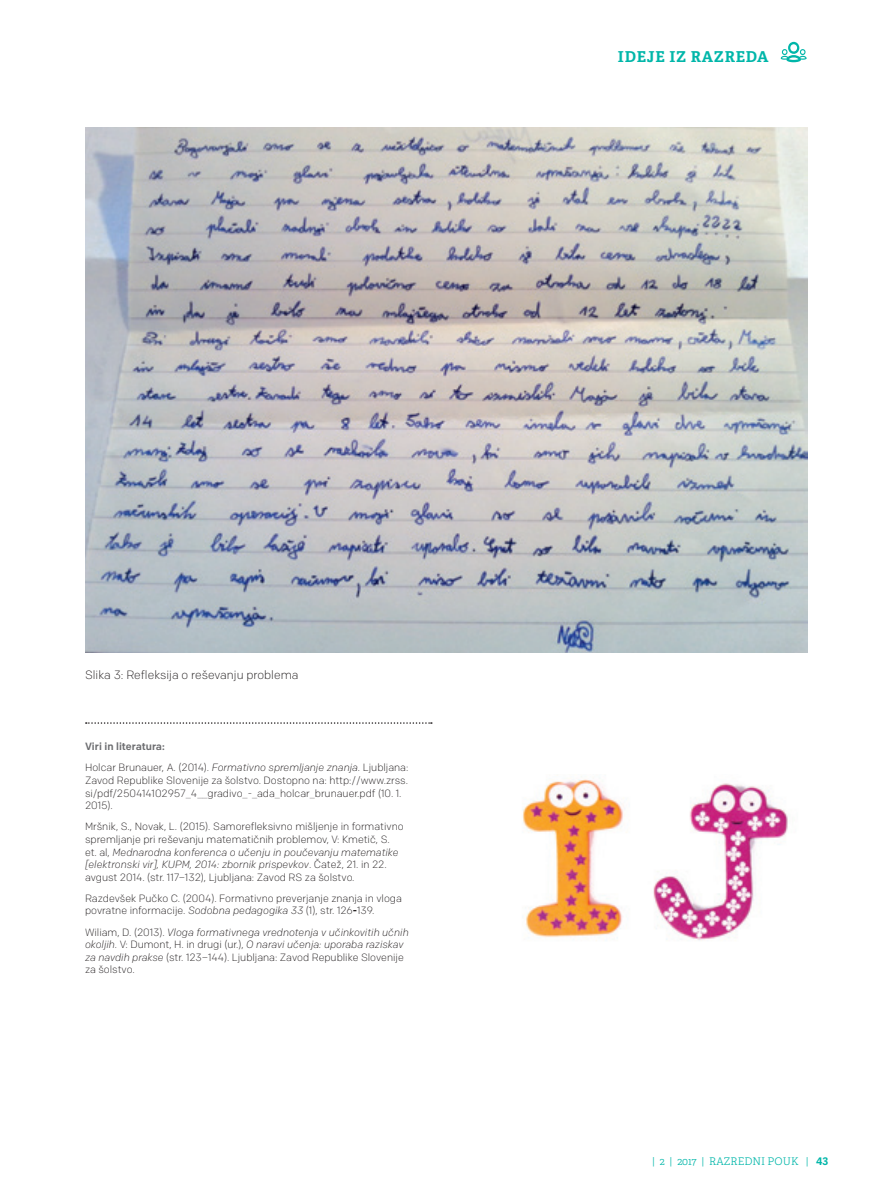
<style>
.page{position:relative;width:893px;height:1191px;background:#fff}
.page>*{position:absolute;margin:0;border:0;box-sizing:border-box;transform-origin:0 0}
.t1{font:700 15px "Adelle";letter-spacing:.05em;color:#00b6a9}
.t2{font:300 12px "Chrono";color:#231f20}
.t3{font:300 10.5px/12.6px "Chrono";color:#231f20}
.t4{font:300 10.5px "Adelle";color:#00b6a9}
.s1{font-weight:500;color:#6c6d70}
.s2{font-style:italic}
.s3{font-weight:500}
.s4{font-family:"Adelle Sans";font-weight:700}
</style>
<div class="page">
<svg style="left:781px;top:42px;width:26px;height:20px"></svg>
<img style="left:85px;top:128px;width:723px;height:525px">
<svg style="left:86px;top:722px;width:346px;height:2px"></svg>
<img style="left:522px;top:775px;width:266px;height:166px">
<h1 class="t1" style="left:618px;top:47px;width:152px">IDEJE IZ RAZREDA</h1>
<p class="t2" style="left:85px;top:667px;width:215px">Slika 3: Refleksija o reševanju problema</p>
<p class="t3" style="left:85px;top:736px;width:325px;line-height:21.1px"><span class="s1">Viri in literatura:<br></span>Holcar Brunauer, A. (2014). <span class="s2">Formativno spremljanje znanja.</span> Ljubljana:</p>
<p class="t3" style="left:85px;top:774px;width:325px">Zavod Republike Slovenije za šolstvo. Dostopno na: http://www.zrss. si/pdf/250414102957_4__gradivo_-_ada_holcar_brunauer.pdf (10. 1.<br>2015).</p>
<p class="t3" style="left:85px;top:820px;width:320px">Mršnik, S., Novak, L. (2015)<span class="s2">.</span> Samorefleksivno mišljenje in formativno spremljanje pri reševanju matematičnih problemov, V: Kmetič, S. et. al, <span class="s2">Mednarodna konferenca o učenju in poučevanju matematike [elektronski vir], KUPM, 2014: zbornik prispevkov</span>. Čatež, 21. in 22. avgust 2014. (str. 117–132), Ljubljana: Zavod RS za šolstvo.</p>
<p class="t3" style="left:85px;top:892px;width:318px">Razdevšek Pučko C. (2004). Formativno preverjanje znanja in vloga povratne informacije. <span class="s2">Sodobna pedagogika 33</span> (1), str. 126<span class="s3">-</span>139.</p>
<p class="t3" style="left:85px;top:925px;width:325px">Wiliam, D. (2013). <span class="s2">Vloga formativnega vrednotenja v učinkovitih učnih okoljih.</span> V: Dumont, H. in drugi (ur.), <span class="s2">O naravi učenja: uporaba raziskav za navdih prakse</span> (str. 123–144). Ljubljana: Zavod Republike Slovenije za šolstvo.</p>
<p class="t4" style="left:652px;top:1154px;width:178px">| 2 | 2017 | RAZREDNI POUK | <span class="s4">43</span></p>
</div>
